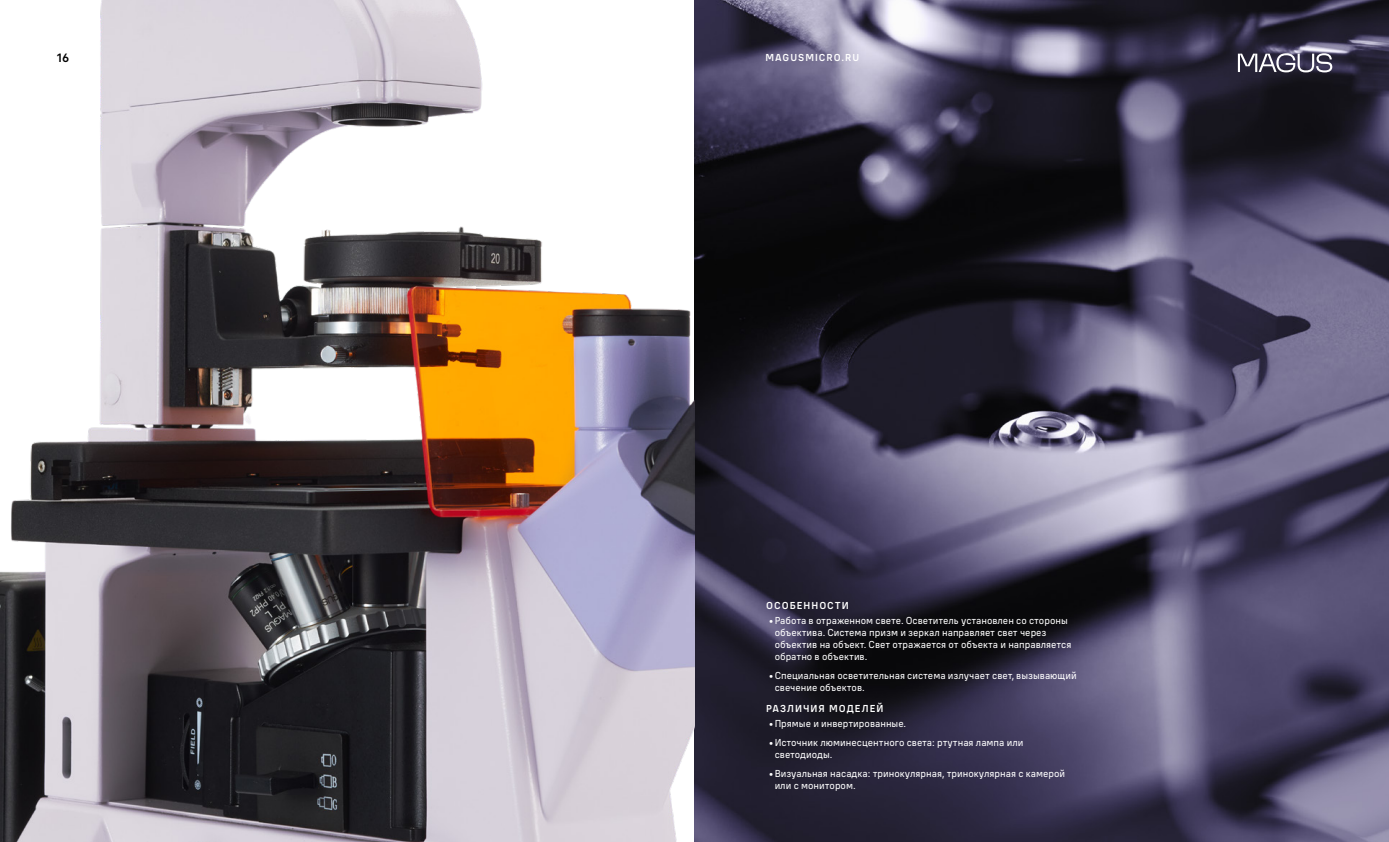
<style>
.page{position:relative;width:1389px;height:842px;background:#fff}
.page>*{position:absolute;margin:0;border:0;box-sizing:border-box;transform-origin:0 0}
.t1{font:500 12px "ALS Wagon";color:#000}
.t2{font:10px/12px "ALS Wagon";color:#fff}
.t3{font:500 10px "ALS Wagon";letter-spacing:.1em;color:#fff}
</style>
<div class="page">
<img style="left:0;top:0;width:1389px;height:842px">
<svg style="left:1238px;top:53px;width:94px;height:19px"></svg>
<p class="t1" style="left:57px;top:50px;width:14px">16</p>
<p class="t3" style="left:765px;top:51px;width:95px">MAGUSMICRO.RU</p>
<p class="t3" style="left:766px;top:599px;width:84px">ОСОБЕННОСТИ</p>
<p class="t2" style="left:775px;top:614px;width:298px;text-indent:-6px">• Работа в отраженном свете. Осветитель установлен со стороны объектива. Система призм и зеркал направляет свет через объектив на объект. Свет отражается от объекта и направляется обратно в объектив.</p>
<p class="t2" style="left:775px;top:669px;width:304px;text-indent:-6px">• Специальная осветительная система излучает свет, вызывающий свечение объектов.</p>
<p class="t3" style="left:766px;top:702px;width:119px">РАЗЛИЧИЯ МОДЕЛЕЙ</p>
<p class="t2" style="left:769px;top:717px;width:139px">• Прямые и инвертированные.</p>
<p class="t2" style="left:775px;top:736px;width:250px;text-indent:-6px">• Источник люминесцентного света: ртутная лампа или светодиоды.</p>
<p class="t2" style="left:775px;top:767px;width:292px;text-indent:-6px">• Визуальная насадка: тринокулярная, тринокулярная с камерой или с монитором.</p>
</div>
